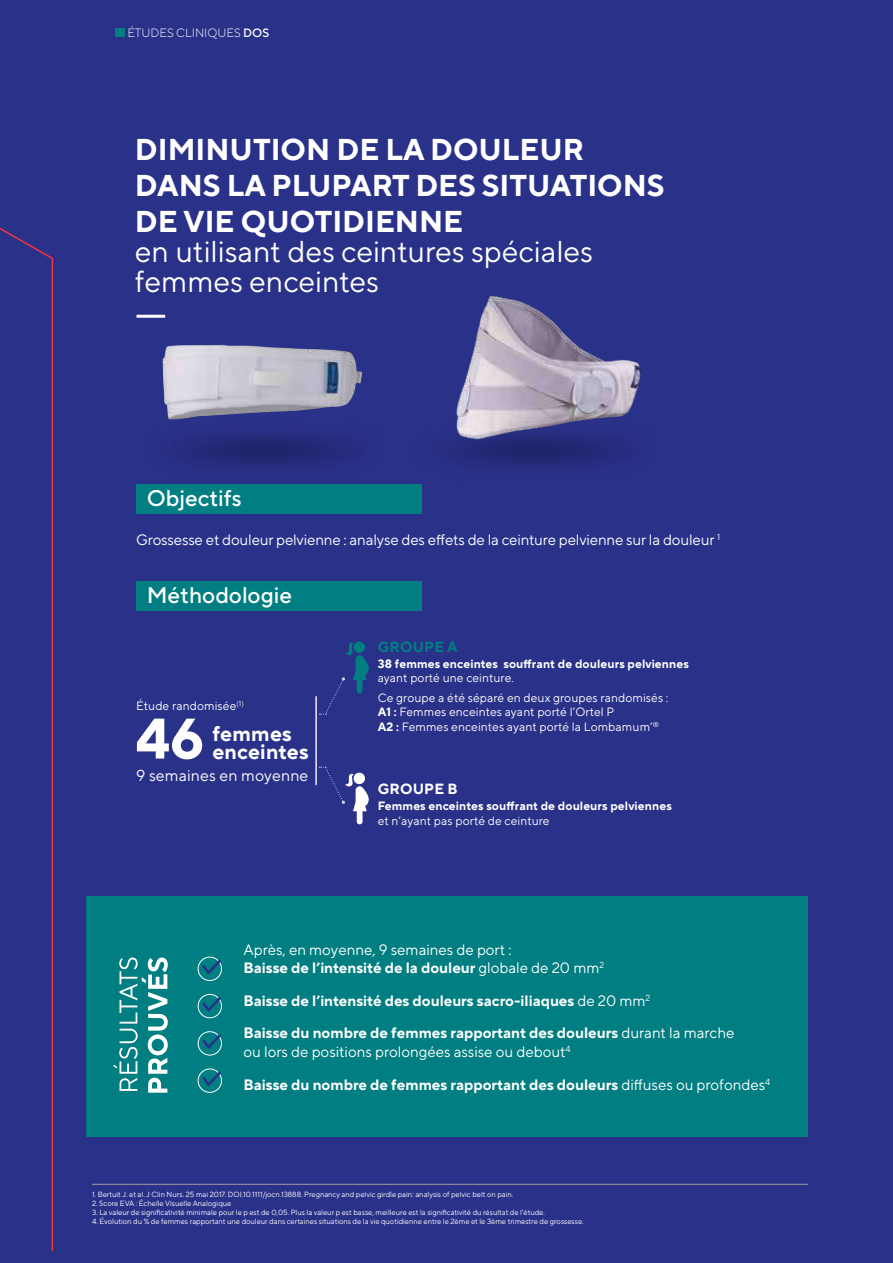
<style>
.page{position:relative;width:893px;height:1263px;background:#2a3189}
.page>*{position:absolute;margin:0;border:0;box-sizing:border-box;transform-origin:0 0}
.t1{font:700 57px "TT Norms Pro";color:#fff}
.t2{font:700 30px/36px "TT Norms Pro";color:#fff}
.t3{font:30px/30px "TT Norms Pro";color:#fff}
.t4{font:500 22.5px "TT Norms Pro";color:#fff}
.t5{font:700 21px/18px "TT Norms Pro";letter-spacing:.01em;color:#fff}
.t6{font:15.75px "TT Norms Pro";letter-spacing:.01em;color:#fff}
.t7{font:15px/18px "TT Norms Pro";letter-spacing:-.01em;color:#fff}
.t8{font:700 15px/32.2px "TT Norms Pro";color:#fff}
.t9{font:700 14.7px "TT Norms Pro";letter-spacing:.01em;color:#007e81}
.t10{font:700 14.7px "TT Norms Pro";letter-spacing:.01em;color:#fff}
.t11{font:12px/19px "TT Norms Pro";letter-spacing:.01em;color:#fff}
.t12{font:700 12px "TT Norms Pro";letter-spacing:.01em;color:#fff}
.t13{font:300 12px "TT Norms Pro";color:#fff}
.t14{font:7.5px "TT Norms Pro";color:#fff}
.s1{font-weight:500}
.s2{font-weight:700}
.s3{font-weight:400}
</style>
<div class="page">
<svg style="left:0;top:227px;width:54px;height:34px"></svg>
<hr style="left:52px;top:259px;width:1px;height:992px;background:#f5333f">
<div style="left:87px;top:897px;width:721px;height:240px;background:#007e81"></div>
<hr style="left:136px;top:315px;width:29px;height:3px;background:#fff">
<div style="left:136px;top:484px;width:286px;height:29px;background:#007e81"></div>
<div style="left:136px;top:581px;width:286px;height:29px;background:#007e81"></div>
<hr style="left:315px;top:697px;width:2px;height:88px;background:#fff">
<hr style="left:92px;top:1184px;width:716px;height:1px;background:#9d9d9c">
<div style="left:198px;top:957px;width:24px;height:24px;border:1px solid #fff;border-radius:50%"></div>
<svg style="left:200px;top:957px;width:22px;height:20px"></svg>
<div style="left:198px;top:1031px;width:24px;height:24px;border:1px solid #fff;border-radius:50%"></div>
<svg style="left:200px;top:1032px;width:22px;height:19px"></svg>
<div style="left:198px;top:994px;width:24px;height:24px;border:1px solid #fff;border-radius:50%"></div>
<svg style="left:200px;top:995px;width:22px;height:19px"></svg>
<div style="left:198px;top:1069px;width:24px;height:24px;border:1px solid #fff;border-radius:50%"></div>
<svg style="left:200px;top:1069px;width:22px;height:20px"></svg>
<svg style="left:319px;top:641px;width:50px;height:74px"></svg>
<svg style="left:319px;top:767px;width:50px;height:57px"></svg>
<svg style="left:114px;top:957px;width:54px;height:136px"></svg>
<img style="left:162px;top:345px;width:200px;height:75px">
<img style="left:430px;top:295px;width:216px;height:158px">
<div style="left:115px;top:28px;width:10px;height:9px;background:#007e81"></div>
<h3 class="t13" style="left:127px;top:24px;width:143px">ÉTUDES CLINIQUES <span class="s1">DOS</span></h3>
<h2 class="t2" style="left:135px;top:130px;width:531px">DIMINUTION DE LA DOULEUR<br>DANS LA PLUPART DES SITUATIONS<br>DE VIE QUOTIDIENNE</h2>
<h2 class="t3" style="left:135px;top:234px;width:460px">en utilisant des ceintures spéciales femmes enceintes</h2>
<h3 class="t4" style="left:147px;top:481px;width:96px">Objectifs</h3>
<h3 class="t7" style="left:136px;top:529px;width:585px">Grossesse et douleur pelvienne : analyse des effets de la ceinture pelvienne sur la douleur <sup>1</sup></h3>
<h3 class="t4" style="left:147px;top:578px;width:147px">Méthodologie</h3>
<h3 class="t11" style="left:136px;top:695px;width:109px">Étude randomisée<sup>(1)</sup></h3>
<h1 class="t1" style="left:136px;top:696px;width:70px">46</h1>
<h3 class="t5" style="left:212px;top:723px;width:98px">femmes enceintes</h3>
<h3 class="t6" style="left:136px;top:764px;width:174px">9 semaines en moyenne</h3>
<h3 class="t9" style="left:378px;top:635px;width:82px">GROUPE A</h3>
<h3 class="t12" style="left:378px;top:655px;width:313px">38 femmes enceintes souffrant de douleurs pelviennes</h3>
<h3 class="t11" style="left:378px;top:668px;width:292px">ayant porté une ceinture.<br>Ce groupe a été séparé en deux groupes randomisés :</h3>
<h3 class="t11" style="left:378px;top:704px;width:283px;line-height:14.5px"><span class="s2">A1 :</span> Femmes enceintes ayant porté l’Ortel P<br><span class="s2">A2 :</span> Femmes enceintes ayant porté la Lombamum’<sup>®</sup></h3>
<h3 class="t10" style="left:378px;top:777px;width:82px">GROUPE B</h3>
<h3 class="t12" style="left:378px;top:797px;width:296px">Femmes enceintes souffrant de douleurs pelviennes</h3>
<h3 class="t11" style="left:378px;top:810px;width:173px">et n’ayant pas porté de ceinture</h3>
<h3 class="t7" style="left:244px;top:940px;width:362px">Après, en moyenne, 9 semaines de port :<br><span class="s2">Baisse de l’intensité de la douleur</span> globale de 20 mm<sup>2</sup></h3>
<h3 class="t8" style="left:244px;top:983px;width:492px">Baisse de l’intensité des douleurs sacro-iliaques <span class="s3">de 20 mm</span><sup>2<br></sup>Baisse du nombre de femmes rapportant des douleurs <span class="s3">durant la marche</span></h3>
<h3 class="t7" style="left:244px;top:1035px;width:528px;line-height:32.2px">ou lors de positions prolongées assise ou debout<sup>4<br></sup><span class="s2">Baisse du nombre de femmes rapportant des douleurs</span> diffuses ou profondes<sup>4</sup></h3>
<p class="t14" style="left:92px;top:1189px;width:423px">1. Bertuit J. et al. J Clin Nurs. 25 mai 2017. DOI.10.1111/jocn.13888. Pregnancy and pelvic girdle pain: analysis of pelvic belt on pain.</p>
<p class="t14" style="left:92px;top:1198px;width:141px">2. Score EVA : Échelle Visuelle Analogique</p>
<p class="t14" style="left:92px;top:1207px;width:454px">3. La valeur de significativité minimale pour le p est de 0,05. Plus la valeur p est basse, meilleure est la significativité du résultat de l’étude.</p>
<p class="t14" style="left:92px;top:1216px;width:493px">4. Évolution du % de femmes rapportant une douleur dans certaines situations de la vie quotidienne entre le 2ème et le 3ème trimestre de grossesse.</p>
</div>
